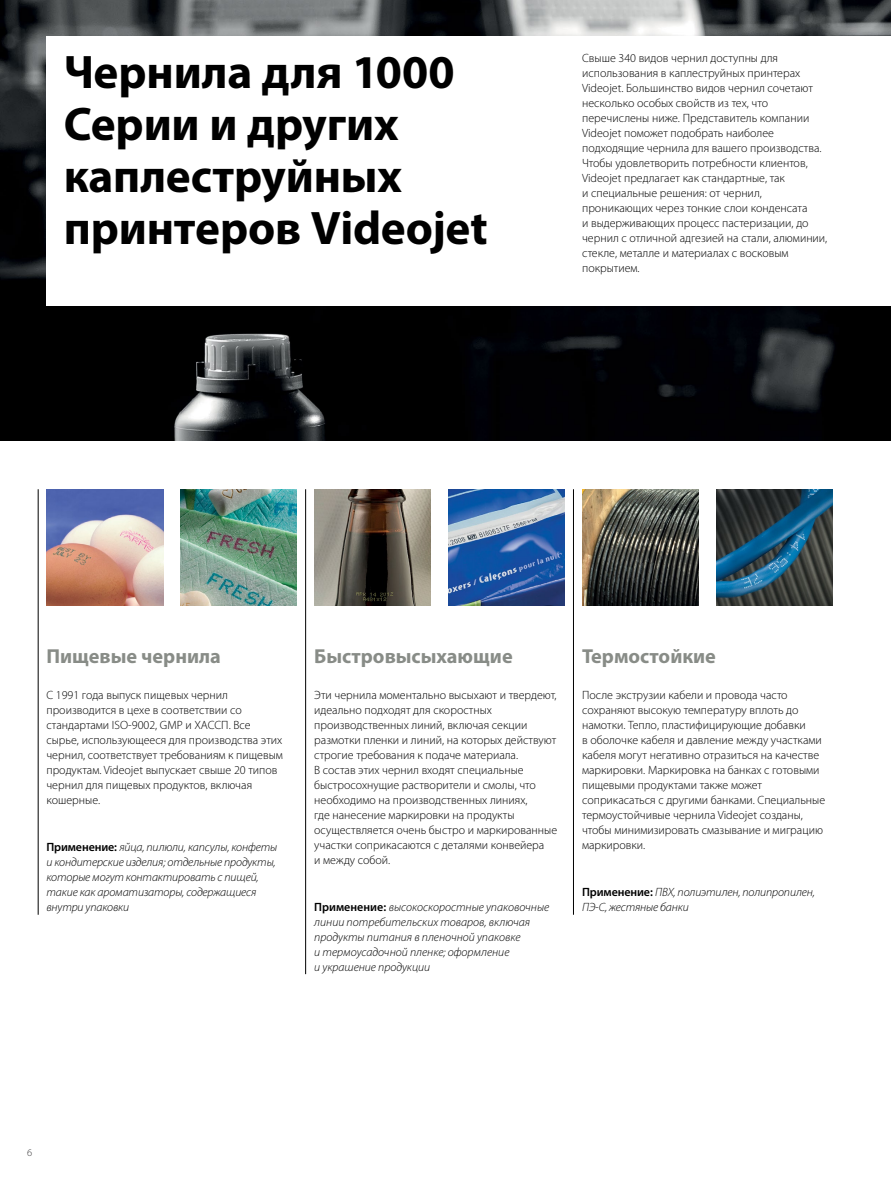
<style>
.page{position:relative;width:891px;height:1188px;background:#fff}
.page>*{position:absolute;margin:0;border:0;box-sizing:border-box;transform-origin:0 0}
.t1{font:700 47.25px/51.8px "Myriad Pro";letter-spacing:-.005em;color:#000}
.t2{font:700 20.25px "Myriad Pro";color:#888c87}
.t3{font:300 12px/15px "Myriad Pro";color:#000}
.t4{font:italic 300 12px/15px "Myriad Pro";letter-spacing:-.01em;color:#000}
.t5{font:300 10.5px "Myriad Pro";color:#414042}
.s1{font-weight:600;font-style:normal}
</style>
<div class="page">
<img style="left:0;top:0;width:891px;height:441px">
<div style="left:46px;top:36px;width:845px;height:270px;background:#fff"></div>
<img style="left:180px;top:489px;width:117px;height:117px">
<img style="left:314px;top:489px;width:117px;height:117px">
<img style="left:448px;top:489px;width:117px;height:117px">
<img style="left:582px;top:489px;width:117px;height:117px">
<img style="left:716px;top:489px;width:117px;height:117px">
<img style="left:46px;top:489px;width:117px;height:117px">
<hr style="left:38px;top:489px;width:1px;height:426px;background:#000">
<hr style="left:305px;top:489px;width:1px;height:485px;background:#000">
<hr style="left:573px;top:489px;width:1px;height:426px;background:#000">
<h1 class="t1" style="left:64px;top:45px;width:425px">Чернила для 1000<br>Серии и других каплеструйных принтеров Videojet</h1>
<p class="t3" style="left:582px;top:51px;width:247px">Свыше 340 видов чернил доступны для использования в каплеструйных принтерах Videojet. Большинство видов чернил сочетают несколько особых свойств из тех, что перечислены ниже. Представитель компании Videojet поможет подобрать наиболее подходящие чернила для вашего производства.<br>Чтобы удовлетворить потребности клиентов, Videojet предлагает как стандартные, так<br>и специальные решения: от чернил, проникающих через тонкие слои конденсата<br>и выдерживающих процесс пастеризации, до чернил с отличной адгезией на стали, алюминии, стекле, металле и материалах с восковым покрытием.</p>
<h2 class="t2" style="left:46px;top:643px;width:176px">Пищевые чернила</h2>
<h2 class="t2" style="left:582px;top:643px;width:135px">Термостойкие</h2>
<p class="t3" style="left:46px;top:688px;width:238px">С 1991 года выпуск пищевых чернил производится в цехе в соответствии со стандартами ISO-9002, GMP и ХАССП. Все сырье, использующееся для производства этих чернил, соответствует требованиям к пищевым продуктам. Videojet выпускает свыше 20 типов чернил для пищевых продуктов, включая кошерные.</p>
<p class="t4" style="left:46px;top:840px;width:232px"><span class="s1">Применение:</span> яйца, пилюли, капсулы, конфеты и кондитерские изделия; отдельные продукты, которые могут контактировать с пищей, такие как ароматизаторы, содержащиеся внутри упаковки</p>
<h2 class="t2" style="left:314px;top:643px;width:200px">Быстровысыхающие</h2>
<p class="t3" style="left:582px;top:688px;width:245px">После экструзии кабели и провода часто сохраняют высокую температуру вплоть до намотки. Тепло, пластифицирующие добавки<br>в оболочке кабеля и давление между участками кабеля могут негативно отразиться на качестве маркировки. Маркировка на банках с готовыми пищевыми продуктами также может соприкасаться с другими банками. Специальные термоустойчивые чернила Videojet созданы, чтобы минимизировать смазывание и миграцию маркировки.</p>
<p class="t4" style="left:582px;top:885px;width:234px"><span class="s1">Применение:</span> ПВХ, полиэтилен, полипропилен,<br>ПЭ-С, жестяные банки</p>
<p class="t3" style="left:314px;top:688px;width:244px">Эти чернила моментально высыхают и твердеют, идеально подходят для скоростных производственных линий, включая секции размотки пленки и линий, на которых действуют строгие требования к подаче материала.<br>В состав этих чернил входят специальные быстросохнущие растворители и смолы, что необходимо на производственных линиях,<br>где нанесение маркировки на продукты осуществляется очень быстро и маркированные участки соприкасаются с деталями конвейера<br>и между собой.</p>
<p class="t4" style="left:314px;top:900px;width:237px"><span class="s1">Применение:</span> высокоскоростные упаковочные линии потребительских товаров, включая продукты питания в пленочной упаковке<br>и термоусадочной пленке; оформление<br>и украшение продукции</p>
<p class="t5" style="left:27px;top:1147px;width:7px">6</p>
</div>
